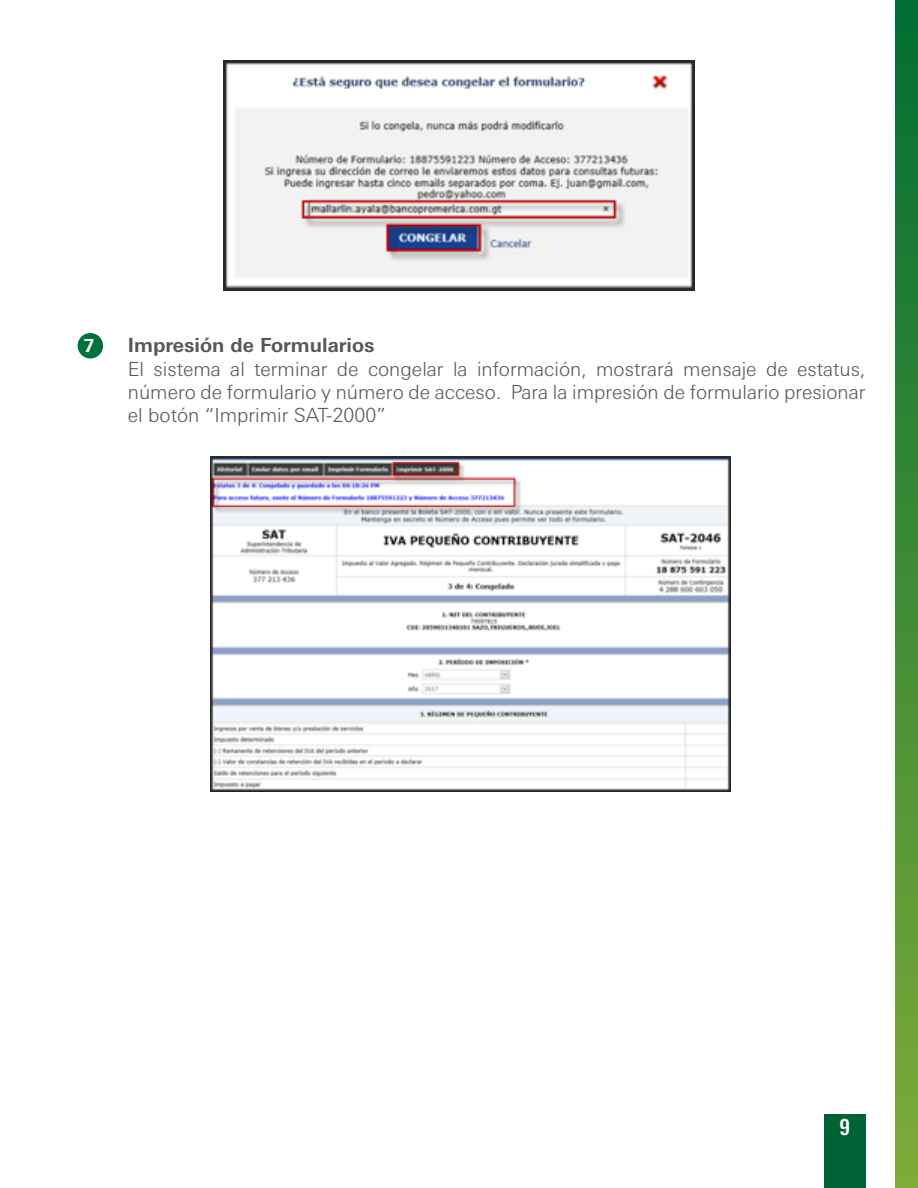
<style>
.page{position:relative;width:918px;height:1188px;background:#fff}
.page>*{position:absolute;margin:0;border:0;box-sizing:border-box;transform-origin:0 0}
.t1{font:700 condensed 22.5px "Linotype Univers";color:#fff}
.t2{font:300 19.5px/23.4px "Linotype Univers Basic";color:#575756;text-align:justify}
.t3{font:700 19.5px "Linotype Univers Basic";color:#575756}
.t4{font:700 18px "Linotype Univers Basic";color:#fff}
</style>
<div class="page">
<div style="left:895px;top:0;width:23px;height:1188px;background:linear-gradient(to bottom,#006d33,#80ab39)"></div>
<div style="left:824px;top:1114px;width:42px;height:74px;background:#006336"></div>
<img style="left:224px;top:61px;width:470px;height:229px">
<div style="left:78px;top:333px;width:25px;height:25px;background:#00733b;border-radius:50%"></div>
<img style="left:210px;top:456px;width:520px;height:336px">
<p class="t4" style="left:84px;top:334px;width:13px">7</p>
<p class="t3" style="left:128px;top:333px;width:248px">Impresión de Formularios</p>
<p class="t2" style="left:128px;top:357px;width:739px">El sistema al terminar de congelar la información, mostrará mensaje de estatus, número de formulario y número de acceso. Para la impresión de formulario presionar el botón “Imprimir SAT-2000”</p>
<p class="t1" style="left:839px;top:1114px;width:12px">9</p>
</div>
